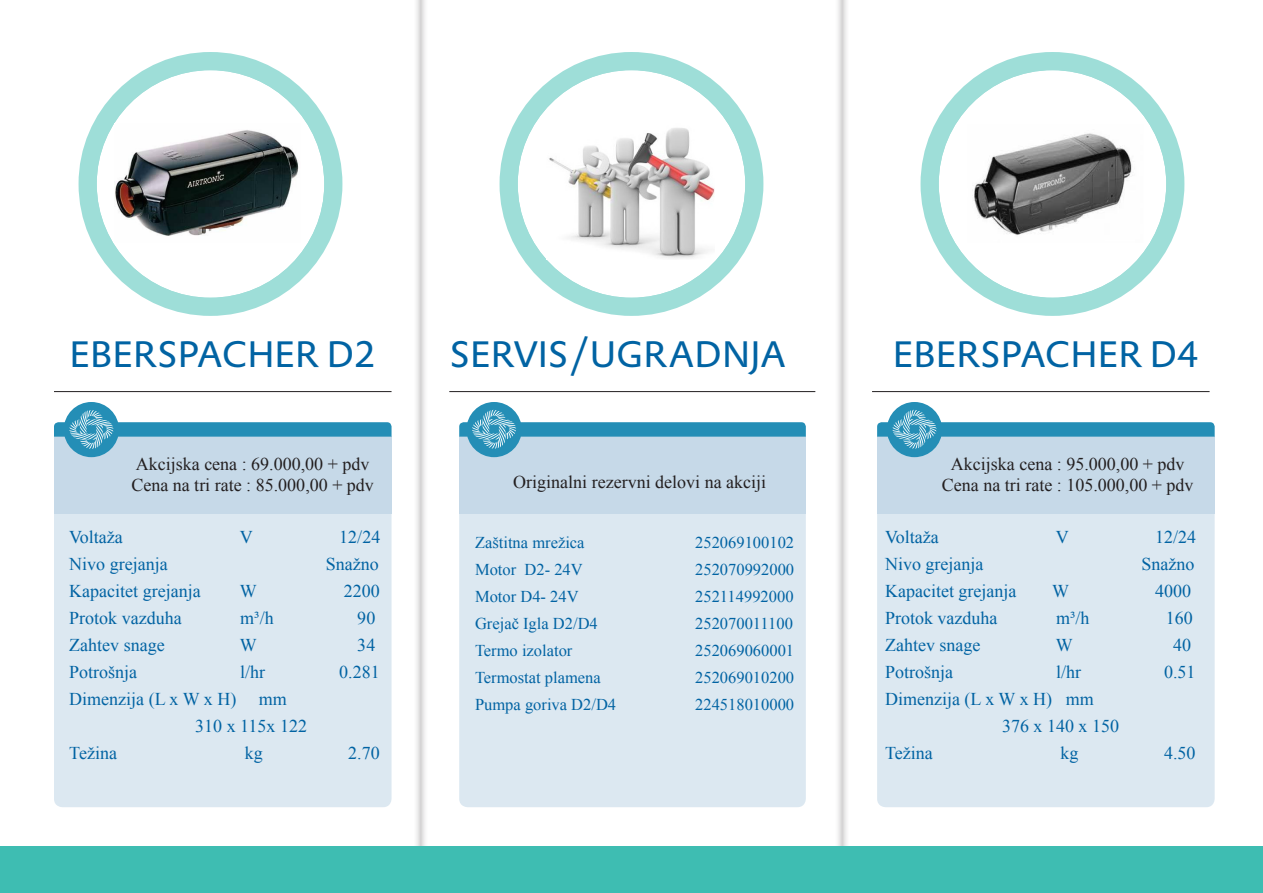
<style>
.page{position:relative;width:1263px;height:893px;background:#fff}
.page>*{position:absolute;margin:0;border:0;box-sizing:border-box;transform-origin:0 0}
.t1{font:36px "DTL Prokyon T";color:#0163a3}
.t2{font:18px "Times New Roman";color:#0163a3}
.t3{font:18px "Times New Roman";color:#231f20}
.t4{font:16.5px "Times New Roman";color:#0163a3}
</style>
<div class="page">
<svg style="left:838px;top:0;width:9px;height:846px"></svg>
<svg style="left:416px;top:0;width:9px;height:846px"></svg>
<div style="left:79px;top:52px;width:263px;height:264px;background:#9eded8;border-radius:50%"></div>
<div style="left:499px;top:52px;width:264px;height:264px;background:#9eded8;border-radius:50%"></div>
<div style="left:920px;top:52px;width:264px;height:264px;background:#9eded8;border-radius:50%"></div>
<div style="left:0;top:846px;width:1263px;height:47px;background:#3ebdb2"></div>
<div style="left:97px;top:70px;width:227px;height:228px;background:#fff;border-radius:50%"></div>
<div style="left:518px;top:70px;width:227px;height:228px;background:#fff;border-radius:50%"></div>
<div style="left:939px;top:70px;width:227px;height:228px;background:#fff;border-radius:50%"></div>
<hr style="left:54px;top:391px;width:338px;height:1px;background:#231f20">
<hr style="left:872px;top:391px;width:337px;height:1px;background:#231f20">
<hr style="left:449px;top:391px;width:366px;height:1px;background:#231f20">
<img style="left:115px;top:130px;width:184px;height:106px">
<img style="left:974px;top:133px;width:158px;height:102px">
<div style="left:54px;top:514px;width:338px;height:293px;background:#dce8f1"></div>
<div style="left:54px;top:437px;width:338px;height:77px;background:#c6d9e8"></div>
<div style="left:64px;top:402px;width:55px;height:55px;background:#248eb6;border-radius:50%"></div>
<div style="left:877px;top:514px;width:338px;height:293px;background:#dce8f1"></div>
<div style="left:877px;top:437px;width:338px;height:77px;background:#c6d9e8"></div>
<div style="left:887px;top:402px;width:55px;height:55px;background:#248eb6;border-radius:50%"></div>
<img style="left:549px;top:128px;width:165px;height:131px">
<div style="left:459px;top:514px;width:347px;height:293px;background:#dce8f1"></div>
<div style="left:459px;top:437px;width:347px;height:77px;background:#c6d9e8"></div>
<div style="left:466px;top:402px;width:56px;height:55px;background:#248eb6;border-radius:50%"></div>
<svg style="left:459px;top:410px;width:347px;height:39px"></svg>
<svg style="left:54px;top:410px;width:338px;height:39px"></svg>
<svg style="left:877px;top:410px;width:338px;height:39px"></svg>
<p class="t1" style="left:450px;top:330px;width:338px">SERVIS/UGRADNJA</p>
<p class="t1" style="left:70px;top:330px;width:308px">EBERSPACHER D2</p>
<p class="t1" style="left:893px;top:330px;width:308px">EBERSPACHER D4</p>
<p class="t3" style="left:136px;top:452px;width:235px">Akcijska cena : 69.000,00 + pdv</p>
<p class="t3" style="left:131px;top:473px;width:244px">Cena na tri rate : 85.000,00 + pdv</p>
<p class="t2" style="left:69px;top:525px;width:55px">Voltaža</p>
<p class="t2" style="left:240px;top:525px;width:14px">V</p>
<p class="t2" style="left:339px;top:525px;width:43px">12/24</p>
<p class="t2" style="left:69px;top:552px;width:100px">Nivo grejanja</p>
<p class="t2" style="left:326px;top:552px;width:54px">Snažno</p>
<p class="t2" style="left:69px;top:579px;width:133px">Kapacitet grejanja</p>
<p class="t2" style="left:240px;top:579px;width:18px">W</p>
<p class="t2" style="left:344px;top:579px;width:37px">2200</p>
<p class="t2" style="left:69px;top:606px;width:114px">Protok vazduha</p>
<p class="t2" style="left:240px;top:606px;width:35px">m³/h</p>
<p class="t2" style="left:357px;top:606px;width:19px">90</p>
<p class="t2" style="left:69px;top:633px;width:97px">Zahtev snage</p>
<p class="t2" style="left:240px;top:633px;width:18px">W</p>
<p class="t2" style="left:357px;top:633px;width:19px">34</p>
<p class="t2" style="left:69px;top:660px;width:70px">Potrošnja</p>
<p class="t2" style="left:240px;top:660px;width:27px">l/hr</p>
<p class="t2" style="left:339px;top:660px;width:42px">0.281</p>
<p class="t2" style="left:69px;top:687px;width:169px">Dimenzija (L x W x H)</p>
<p class="t2" style="left:259px;top:687px;width:30px">mm</p>
<p class="t2" style="left:195px;top:714px;width:113px">310 x 115x 122</p>
<p class="t2" style="left:69px;top:741px;width:49px">Težina</p>
<p class="t2" style="left:245px;top:741px;width:19px">kg</p>
<p class="t2" style="left:348px;top:741px;width:33px">2.70</p>
<p class="t3" style="left:513px;top:470px;width:254px">Originalni rezervni delovi na akciji</p>
<p class="t4" style="left:475px;top:531px;width:111px">Zaštitna mrežica</p>
<p class="t4" style="left:695px;top:531px;width:100px">252069100102</p>
<p class="t4" style="left:475px;top:558px;width:109px">Motor D2- 24V</p>
<p class="t4" style="left:695px;top:558px;width:100px">252070992000</p>
<p class="t4" style="left:475px;top:585px;width:105px">Motor D4- 24V</p>
<p class="t4" style="left:695px;top:585px;width:100px">252114992000</p>
<p class="t4" style="left:475px;top:612px;width:124px">Grejač Igla D2/D4</p>
<p class="t4" style="left:695px;top:612px;width:99px">252070011100</p>
<p class="t4" style="left:475px;top:639px;width:99px">Termo izolator</p>
<p class="t4" style="left:695px;top:639px;width:100px">252069060001</p>
<p class="t4" style="left:475px;top:666px;width:127px">Termostat plamena</p>
<p class="t4" style="left:695px;top:666px;width:100px">252069010200</p>
<p class="t4" style="left:475px;top:693px;width:143px">Pumpa goriva D2/D4</p>
<p class="t4" style="left:695px;top:693px;width:100px">224518010000</p>
<p class="t3" style="left:951px;top:452px;width:235px">Akcijska cena : 95.000,00 + pdv</p>
<p class="t3" style="left:942px;top:473px;width:253px">Cena na tri rate : 105.000,00 + pdv</p>
<p class="t2" style="left:885px;top:525px;width:55px">Voltaža</p>
<p class="t2" style="left:1056px;top:525px;width:14px">V</p>
<p class="t2" style="left:1155px;top:525px;width:43px">12/24</p>
<p class="t2" style="left:885px;top:552px;width:100px">Nivo grejanja</p>
<p class="t2" style="left:1141px;top:552px;width:54px">Snažno</p>
<p class="t2" style="left:885px;top:579px;width:133px">Kapacitet grejanja</p>
<p class="t2" style="left:1052px;top:579px;width:18px">W</p>
<p class="t2" style="left:1155px;top:579px;width:37px">4000</p>
<p class="t2" style="left:885px;top:606px;width:114px">Protok vazduha</p>
<p class="t2" style="left:1056px;top:606px;width:35px">m³/h</p>
<p class="t2" style="left:1166px;top:606px;width:28px">160</p>
<p class="t2" style="left:885px;top:633px;width:97px">Zahtev snage</p>
<p class="t2" style="left:1056px;top:633px;width:18px">W</p>
<p class="t2" style="left:1173px;top:633px;width:19px">40</p>
<p class="t2" style="left:885px;top:660px;width:70px">Potrošnja</p>
<p class="t2" style="left:1056px;top:660px;width:27px">l/hr</p>
<p class="t2" style="left:1164px;top:660px;width:33px">0.51</p>
<p class="t2" style="left:885px;top:687px;width:210px">Dimenzija (L x W x H) mm</p>
<p class="t2" style="left:1002px;top:714px;width:118px">376 x 140 x 150</p>
<p class="t2" style="left:885px;top:741px;width:49px">Težina</p>
<p class="t2" style="left:1060px;top:741px;width:19px">kg</p>
<p class="t2" style="left:1164px;top:741px;width:33px">4.50</p>
</div>
